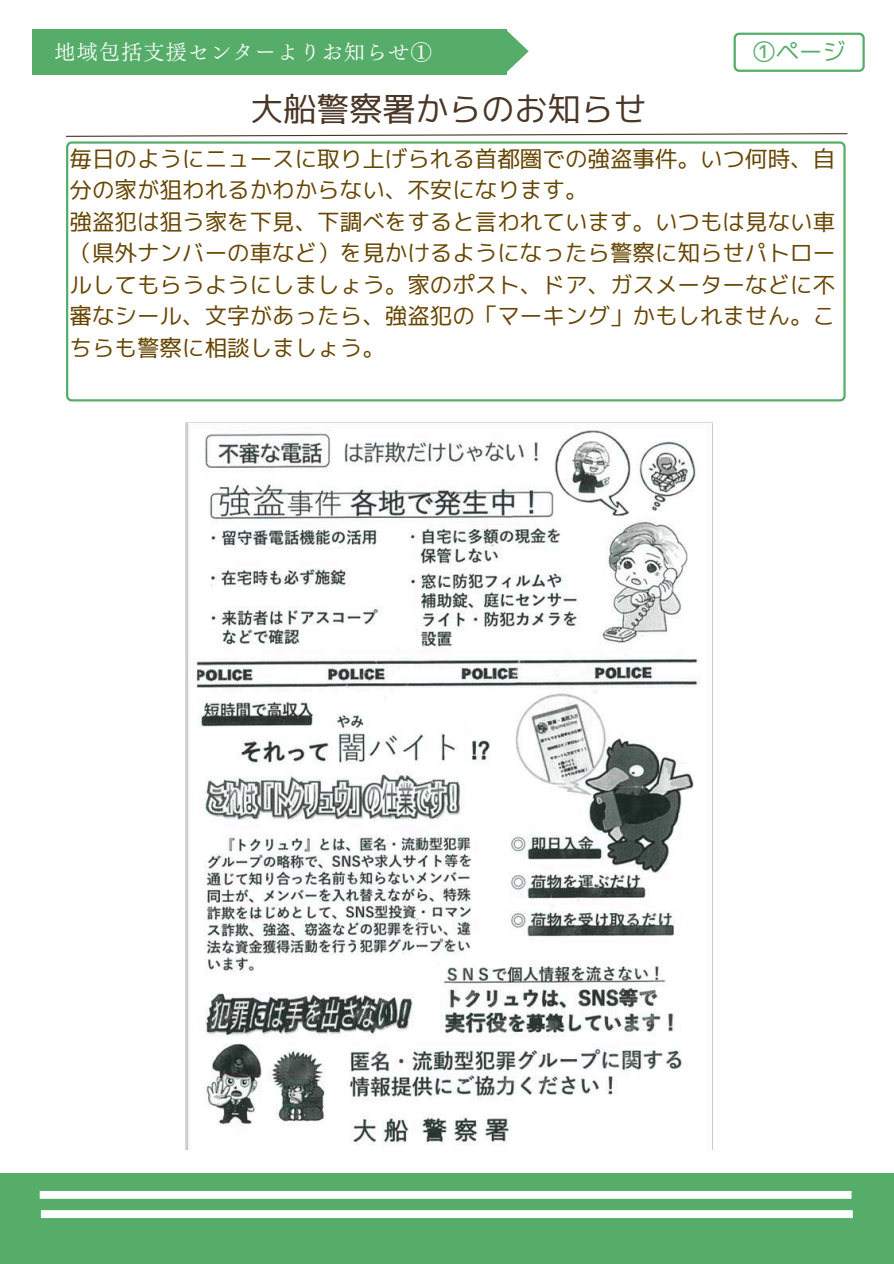
<style>
.page{position:relative;width:894px;height:1264px;background:#fff}
.page>*{position:absolute;margin:0;border:0;box-sizing:border-box;transform-origin:0 0}
.t1{font:33px "mplus 1 p regular";color:#493627}
.t2{font:23.25px "mplus 1 p regular";color:#55ad69}
.t3{font:22.5px/31.5px "mplus 1 p regular";color:#664500}
.t4{font:21px "Canva Tsuku Min Pr 6 N R";letter-spacing:.06em;color:#fff}
</style>
<div class="page">
<svg style="left:733px;top:33px;width:131px;height:39px"></svg>
<div style="left:32px;top:30px;width:474px;height:45px;background:#55ad69"></div>
<svg style="left:506px;top:30px;width:22px;height:43px"></svg>
<svg style="left:66px;top:133px;width:782px;height:4px"></svg>
<div style="left:0;top:1172px;width:893px;height:91px;background:#55ad69"></div>
<div style="left:40px;top:1190px;width:811px;height:8px;background:#fff"></div>
<div style="left:41px;top:1210px;width:811px;height:7px;background:#fff"></div>
<img style="left:185px;top:422px;width:527px;height:727px">
<svg style="left:66px;top:141px;width:778px;height:260px"></svg>
<p class="t4" style="left:55px;top:41px;width:378px">地域包括支援センターよりお知らせ①</p>
<p class="t2" style="left:752px;top:35px;width:94px">①ページ</p>
<h1 class="t1" style="left:250px;top:85px;width:397px">大船警察署からのお知らせ</h1>
<p class="t3" style="left:70px;top:142px;width:767px">毎日のようにニュースに取り上げられる首都圏での強盗事件。いつ何時、自分の家が狙われるかわからない、不安になります。<br>強盗犯は狙う家を下見、下調べをすると言われています。いつもは見ない車（県外ナンバーの車など）を見かけるようになったら警察に知らせパトロールしてもらうようにしましょう。家のポスト、ドア、ガスメーターなどに不審なシール、文字があったら、強盗犯の「マーキング」かもしれません。こちらも警察に相談しましょう。</p>
</div>
